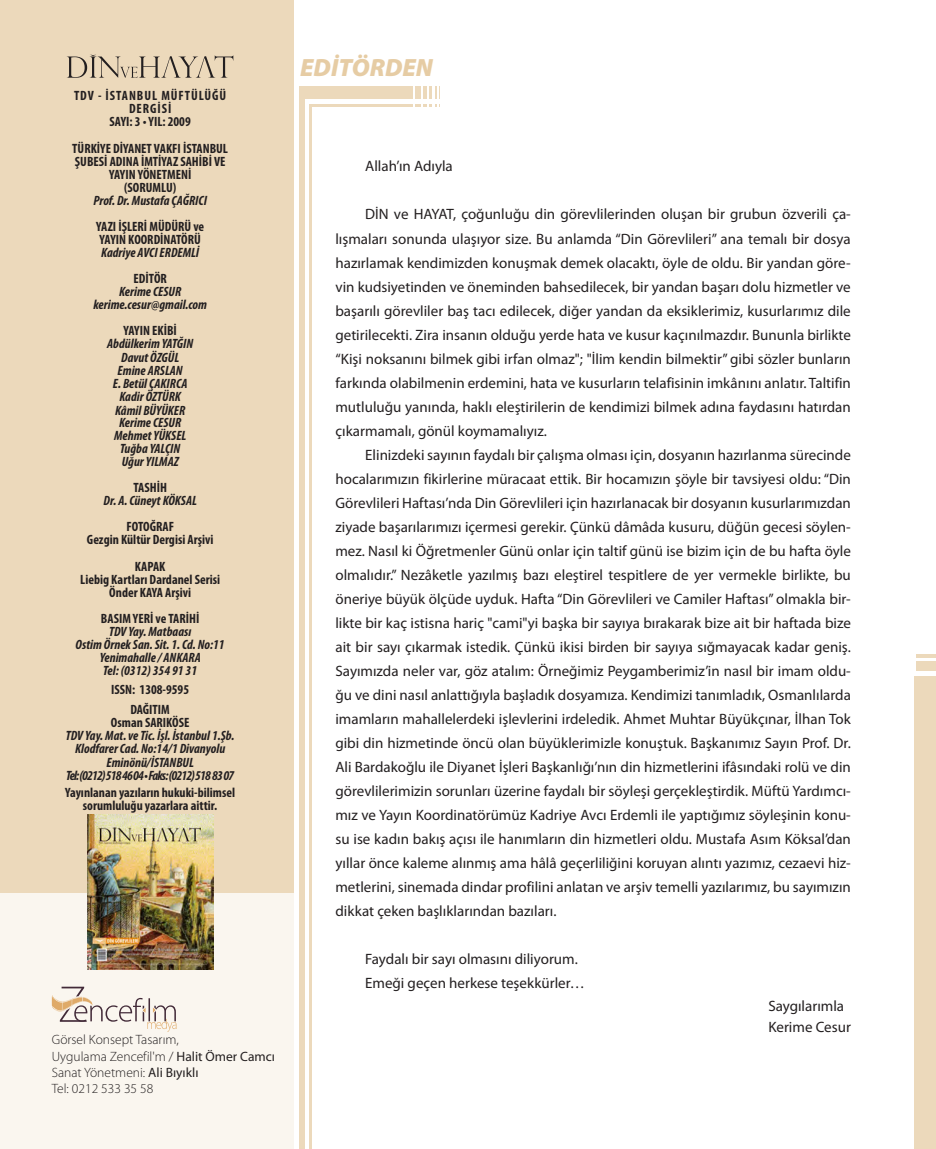
<style>
.page{position:relative;width:936px;height:1149px;background:#fff}
.page>*{position:absolute;margin:0;border:0;box-sizing:border-box;transform-origin:0 0}
.t1{font:italic 900 25.05px "Myriad Pro";color:#e6cca4}
.t2{font:15px/24px "Myriad Pro";color:#231f20;text-align:justify}
.t3{font:italic 700 condensed 13.5px "Myriad Pro";color:#231f20}
.t4{font:700 condensed 13.5px/13px "Myriad Pro";color:#231f20;text-align:center}
.t5{font:300 13.5px "Myriad Pro";color:#231f20}
.t6{font:italic 700 condensed 13.5px "Myriad Pro";letter-spacing:-.06em;color:#231f20}
.t7{font:700 condensed 13.5px/13px "Myriad Pro";letter-spacing:.07em;color:#231f20;text-align:center}
.s1{font-weight:400}
</style>
<div class="page">
<div style="left:0;top:0;width:293px;height:893px;background:#ecd9bb"></div>
<div style="left:0;top:892px;width:293px;height:256px;background:#faf6ef"></div>
<div style="left:299px;top:99px;width:6px;height:1049px;background:#ecd9bb"></div>
<hr style="left:309px;top:105px;width:2px;height:1043px;background:#ecd9bb">
<div style="left:299px;top:86px;width:113px;height:13px;background:#ecd9bb"></div>
<svg style="left:415px;top:86px;width:25px;height:20px"></svg>
<hr style="left:309px;top:104px;width:103px;height:2px;background:#ecd9bb">
<div style="left:914px;top:676px;width:21px;height:472px;background:#ecd9bb"></div>
<div style="left:916px;top:661px;width:19px;height:9px;background:#ecd9bb"></div>
<hr style="left:916px;top:654px;width:19px;height:4px;background:#ecd9bb">
<svg style="left:52px;top:986px;width:124px;height:45px"></svg>
<svg style="left:67px;top:54px;width:166px;height:24px"></svg>
<img style="left:87px;top:814px;width:126px;height:155px">
<p class="t7" style="left:74px;top:89px;width:154px">TDV - İSTANBUL MÜFTÜLÜĞÜ<br>DERGİSİ</p>
<p class="t4" style="left:110px;top:115px;width:83px">SAYI: 3 • YIL: 2009</p>
<p class="t4" style="left:72px;top:141px;width:157px">TÜRKİYE DİYANET VAKFI İSTANBUL<br>ŞUBESİ ADINA İMTİYAZ SAHİBİ VE<br>YAYIN YÖNETMENİ</p>
<p class="t4" style="left:124px;top:180px;width:54px">(SORUMLU)</p>
<p class="t3" style="left:93px;top:192px;width:115px">Prof. Dr. Mustafa ÇAĞRICI</p>
<p class="t4" style="left:96px;top:219px;width:109px">YAZI İŞLERİ MÜDÜRÜ ve</p>
<p class="t4" style="left:100px;top:232px;width:103px">YAYIN KOORDİNATÖRÜ</p>
<p class="t3" style="left:101px;top:244px;width:99px">Kadriye AVCI ERDEMLİ</p>
<p class="t4" style="left:133px;top:272px;width:35px">EDİTÖR</p>
<p class="t3" style="left:119px;top:283px;width:64px">Kerime CESUR</p>
<p class="t3" style="left:93px;top:296px;width:115px">kerime.cesur@gmail.com</p>
<p class="t4" style="left:123px;top:324px;width:55px">YAYIN EKİBİ</p>
<p class="t3" style="left:107px;top:335px;width:88px">Abdülkerim YATĞIN</p>
<p class="t3" style="left:121px;top:348px;width:60px">Davut ÖZGÜL</p>
<p class="t3" style="left:118px;top:361px;width:67px">Emine ARSLAN</p>
<p class="t3" style="left:113px;top:374px;width:76px">E. Betül ÇAKIRCA</p>
<p class="t3" style="left:119px;top:388px;width:63px">Kadir ÖZTÜRK</p>
<p class="t3" style="left:115px;top:402px;width:72px">Kâmil BÜYÜKER</p>
<p class="t3" style="left:119px;top:414px;width:64px">Kerime CESUR</p>
<p class="t3" style="left:114px;top:427px;width:74px">Mehmet YÜKSEL</p>
<p class="t3" style="left:120px;top:440px;width:62px">Tuğba YALÇIN</p>
<p class="t3" style="left:122px;top:453px;width:58px">Uğur YILMAZ</p>
<p class="t4" style="left:133px;top:480px;width:35px">TASHİH</p>
<p class="t3" style="left:104px;top:492px;width:95px">Dr. A. Cüneyt KÖKSAL</p>
<p class="t4" style="left:126px;top:520px;width:49px">FOTOĞRAF</p>
<p class="t4" style="left:87px;top:533px;width:128px">Gezgin Kültür Dergisi Arşivi</p>
<p class="t4" style="left:135px;top:559px;width:32px">KAPAK</p>
<p class="t4" style="left:80px;top:572px;width:141px">Liebig Kartları Dardanel Serisi</p>
<p class="t4" style="left:109px;top:585px;width:83px">Önder KAYA Arşivi</p>
<p class="t4" style="left:101px;top:611px;width:100px">BASIM YERİ ve TARİHİ</p>
<p class="t3" style="left:109px;top:622px;width:84px">TDV Yay. Matbaası</p>
<p class="t3" style="left:76px;top:635px;width:151px">Ostim Örnek San. Sit. 1. Cd. No:11</p>
<p class="t3" style="left:100px;top:649px;width:102px">Yenimahalle / ANKARA</p>
<p class="t3" style="left:103px;top:662px;width:95px">Tel: (0312) 354 91 31</p>
<p class="t4" style="left:111px;top:682px;width:79px">ISSN: 1308-9595</p>
<p class="t4" style="left:130px;top:702px;width:41px">DAĞITIM</p>
<p class="t4" style="left:111px;top:715px;width:80px">Osman SARIKÖSE</p>
<p class="t3" style="left:66px;top:727px;width:170px">TDV Yay. Mat. ve Tic. İşl. İstanbul 1.Şb.</p>
<p class="t3" style="left:75px;top:740px;width:152px">Klodfarer Cad. No:14/1 Divanyolu</p>
<p class="t3" style="left:106px;top:753px;width:89px">Eminönü/İSTANBUL</p>
<p class="t6" style="left:66px;top:766px;width:169px">Tel: (0212) 518 46 04 • Faks: (0212) 518 83 07</p>
<p class="t4" style="left:65px;top:785px;width:171px">Yayınlanan yazıların hukuki-bilimsel</p>
<p class="t4" style="left:83px;top:798px;width:136px">sorumluluğu yazarlara aittir.</p>
<p class="t5" style="left:52px;top:1031px;width:128px">Görsel Konsept Tasarım,</p>
<p class="t5" style="left:52px;top:1047px;width:225px">Uygulama Zencefil'm / <span class="s1">Halit Ömer Camcı</span></p>
<p class="t5" style="left:52px;top:1063px;width:148px">Sanat Yönetmeni: <span class="s1">Ali Bıyıklı</span></p>
<p class="t5" style="left:52px;top:1079px;width:103px">Tel: 0212 533 35 58</p>
<p class="t1" style="left:300px;top:51px;width:134px">EDİTÖRDEN</p>
<p class="t2" style="left:365px;top:154px;width:89px">Allah’ın Adıyla</p>
<p class="t2" style="left:335px;top:202px;width:517px;text-indent:30px">DİN ve HAYAT, çoğunluğu din görevlilerinden oluşan bir grubun özverili ça&shy;lışmaları sonunda ulaşıyor size. Bu anlamda “Din Görevlileri” ana temalı bir dosya hazırlamak kendimizden konuşmak demek olacaktı, öyle de oldu. Bir yandan göre&shy;vin kudsiyetinden ve öneminden bahsedilecek, bir yandan başarı dolu hizmetler ve başarılı görevliler baş tacı edilecek, diğer yandan da eksiklerimiz, kusurlarımız dile getirilecekti. Zira insanın olduğu yerde hata ve kusur kaçınılmazdır. Bununla birlikte “Kişi noksanını bilmek gibi irfan olmaz"; "İlim kendin bilmektir” gibi sözler bunların farkında olabilmenin erdemini, hata ve kusurların telafisinin imkânını anlatır. Taltifin mutluluğu yanında, haklı eleştirilerin de kendimizi bilmek adına faydasını hatırdan çıkarmamalı, gönül koymamalıyız.</p>
<p class="t2" style="left:335px;top:442px;width:517px;text-indent:30px">Elinizdeki sayının faydalı bir çalışma olması için, dosyanın hazırlanma sürecinde hocalarımızın fikirlerine müracaat ettik. Bir hocamızın şöyle bir tavsiyesi oldu: “Din Görevlileri Haftası’nda Din Görevlileri için hazırlanacak bir dosyanın kusurlarımızdan ziyade başarılarımızı içermesi gerekir. Çünkü dâmâda kusuru, düğün gecesi söylen&shy;mez. Nasıl ki Öğretmenler Günü onlar için taltif günü ise bizim için de bu hafta öyle olmalıdır.” Nezâketle yazılmış bazı eleştirel tespitlere de yer vermekle birlikte, bu öneriye büyük ölçüde uyduk. Hafta “Din Görevlileri ve Camiler Haftası” olmakla bir&shy;likte bir kaç istisna hariç "cami"yi başka bir sayıya bırakarak bize ait bir haftada bize ait bir sayı çıkarmak istedik. Çünkü ikisi birden bir sayıya sığmayacak kadar geniş.<br>Sayımızda neler var, göz atalım: Örneğimiz Peygamberimiz’in nasıl bir imam oldu&shy;ğu ve dini nasıl anlattığıyla başladık dosyamıza. Kendimizi tanımladık, Osmanlılarda imamların mahallelerdeki işlevlerini irdeledik. Ahmet Muhtar Büyükçınar, İlhan Tok gibi din hizmetinde öncü olan büyüklerimizle konuştuk. Başkanımız Sayın Prof. Dr.<br>Ali Bardakoğlu ile Diyanet İşleri Başkanlığı’nın din hizmetlerini ifâsındaki rolü ve din görevlilerimizin sorunları üzerine faydalı bir söyleşi gerçekleştirdik. Müftü Yardımcı&shy;mız ve Yayın Koordinatörümüz Kadriye Avcı Erdemli ile yaptığımız söyleşinin konu&shy;su ise kadın bakış açısı ile hanımların din hizmetleri oldu. Mustafa Asım Köksal’dan yıllar önce kaleme alınmış ama hâlâ geçerliliğini koruyan alıntı yazımız, cezaevi hiz&shy;metlerini, sinemada dindar profilini anlatan ve arşiv temelli yazılarımız, bu sayımızın dikkat çeken başlıklarından bazıları.</p>
<p class="t2" style="left:365px;top:946px;width:214px">Faydalı bir sayı olmasını diliyorum.</p>
<p class="t2" style="left:365px;top:970px;width:221px">Emeği geçen herkese teşekkürler…</p>
<p class="t2" style="left:768px;top:993px;width:77px">Saygılarımla</p>
<p class="t2" style="left:768px;top:1014px;width:84px">Kerime Cesur</p>
</div>
